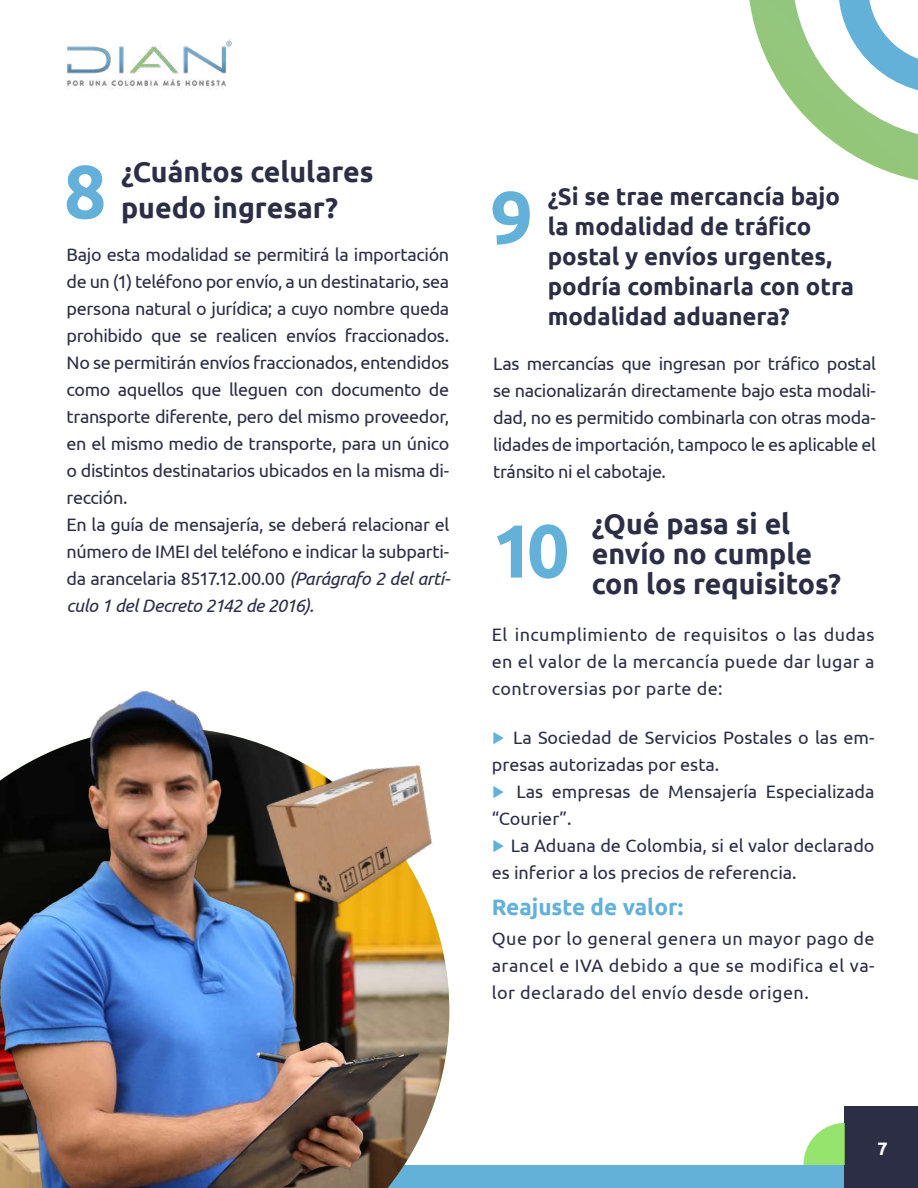
<style>
.page{position:relative;width:918px;height:1188px;background:#fff}
.page>*{position:absolute;margin:0;border:0;box-sizing:border-box;transform-origin:0 0}
.t1{font:700 75px "Ubuntu";color:#63b0d9}
.t2{font:700 28.5px/30px "Ubuntu";color:#2b2e45}
.t3{font:700 24px/30px "Ubuntu";color:#2b2e45}
.t4{font:700 22.5px "Ubuntu";color:#63b0d9}
.t5{font:18px/27px "Ubuntu";letter-spacing:-.02em;color:#2b2e45;text-align:justify}
.t6{font:18px/27px "Ubuntu";color:#2b2e45}
.t7{font:700 18px "Ubuntu";color:#fff}
.s1{font-style:italic}
.s2{font-family:"Work Sans";font-weight:500;color:#63b0d9}
</style>
<div class="page">
<svg style="left:749px;top:0;width:169px;height:181px"></svg>
<div style="left:0;top:1165px;width:876px;height:23px;background:#63b0d9"></div>
<img style="left:67px;top:39px;width:165px;height:51px">
<div style="left:845px;top:1106px;width:73px;height:82px;background:#2b2e45"></div>
<svg style="left:803px;top:1123px;width:42px;height:42px"></svg>
<img style="left:426px;top:912px;width:23px;height:212px">
<img style="left:0;top:690px;width:426px;height:498px">
<img style="left:248px;top:749px;width:184px;height:163px">
<h1 class="t1" style="left:64px;top:146px;width:44px">8</h1>
<h2 class="t2" style="left:121px;top:154px;width:254px;line-height:36px">¿Cuántos celulares puedo ingresar?</h2>
<p class="t5" style="left:67px;top:241px;width:385px;text-align:left">Bajo esta modalidad se permitirá la importación de un (1) teléfono por envío, a un destinatario, sea persona natural o jurídica; a cuyo nombre queda prohibido que se realicen envíos fraccionados.<br>No se permitirán envíos fraccionados, entendidos como aquellos que lleguen con documento de transporte diferente, pero del mismo proveedor, en el mismo medio de transporte, para un único o distintos destinatarios ubicados en la misma di&shy;rección.<br>En la guía de mensajería, se deberá relacionar el número de IMEI del teléfono e indicar la subparti&shy;da arancelaria 8517.12.00.00 <span class="s1">(Parágrafo 2 del artí&shy;culo 1 del Decreto 2142 de 2016).</span></p>
<h1 class="t1" style="left:490px;top:172px;width:44px">9</h1>
<h3 class="t3" style="left:548px;top:181px;width:308px">¿Si se trae mercancía bajo la modalidad de tráfico postal y envíos urgentes, podría combinarla con otra modalidad aduanera?</h3>
<p class="t5" style="left:493px;top:350px;width:384px">Las mercancías que ingresan por tráfico postal se nacionalizarán directamente bajo esta modali&shy;dad, no es permitido combinarla con otras moda&shy;lidades de importación, tampoco le es aplicable el tránsito ni el cabotaje.</p>
<h1 class="t1" style="left:492px;top:505px;width:79px">10</h1>
<h2 class="t2" style="left:592px;top:508px;width:251px">¿Qué pasa si el envío no cumple con los requisitos?</h2>
<p class="t5" style="left:492px;top:620px;width:384px">El incumplimiento de requisitos o las dudas en el valor de la mercancía puede dar lugar a controversias por parte de:</p>
<p class="t6" style="left:492px;top:724px;width:384px"><span class="s2">▶</span> La Sociedad de Servicios Postales o las em&shy;presas autorizadas por esta.<br><span class="s2">▶</span> Las empresas de Mensajería Especializada “Courier”.<br><span class="s2">▶</span> La Aduana de Colombia, si el valor declarado es inferior a los precios de referencia.</p>
<p class="t4" style="left:492px;top:893px;width:193px">Reajuste de valor:</p>
<p class="t5" style="left:492px;top:925px;width:384px">Que por lo general genera un mayor pago de arancel e IVA debido a que se modifica el va&shy;lor declarado del envío desde origen.</p>
<p class="t7" style="left:878px;top:1138px;width:12px">7</p>
</div>
